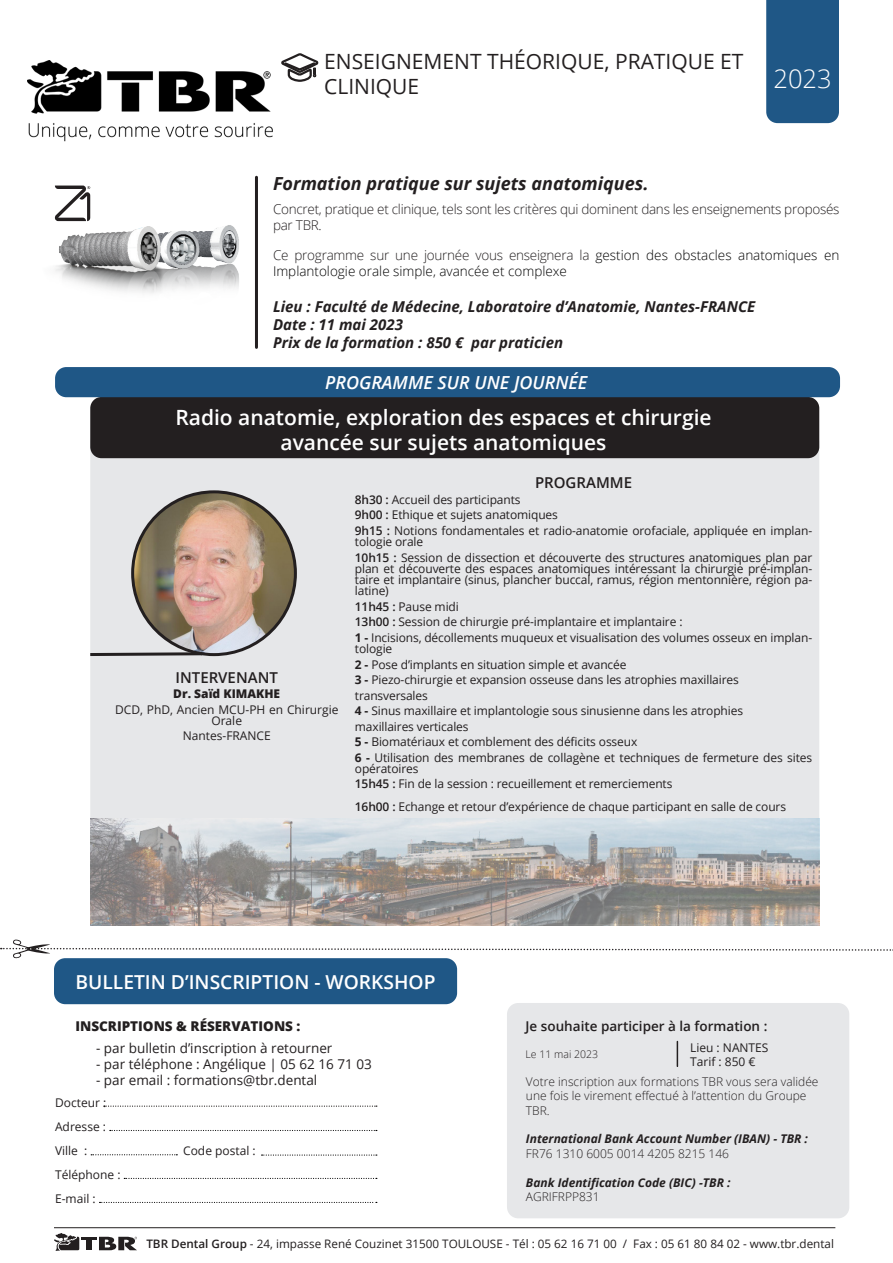
<style>
.page{position:relative;width:893px;height:1263px;background:#fff}
.page>*{position:absolute;margin:0;border:0;box-sizing:border-box;transform-origin:0 0}
.t1{font:300 25.5px "Open Sans";color:#fff}
.t2{font:600 21px/25.2px "Open Sans";color:#fff;text-align:center}
.t3{font:21px/25.2px "Open Sans";color:#231f20}
.t4{font:600 19.2px "Open Sans";color:#fff}
.t5{font:italic 700 18px "Open Sans";color:#231f20}
.t6{font:italic 600 18px "Open Sans";color:#fff}
.t7{font:italic 700 15px "Open Sans";color:#231f20}
.t8{font:600 15px "Open Sans";color:#231f20}
.t9{font:300 13.5px/16.5px "Open Sans";color:#000}
.t10{font:13.5px "Open Sans";color:#231f20}
.t11{font:300 13.5px/16.5px "Open Sans";letter-spacing:-.02em;color:#231f20}
.t12{font:600 13.5px "Open Sans";color:#231f20}
.t13{font:800 13.5px "Open Sans";color:#231f20}
.t14{font:12px/11.2px "Open Sans";letter-spacing:-.01em;color:#231f20}
.t15{font:300 12px/14.4px "Open Sans";color:#231f20}
.t16{font:italic 700 12px "Open Sans";color:#231f20}
.t17{font:800 12px "Open Sans";color:#231f20}
.t18{font:11.7px "Open Sans";color:#231f20}
.t19{font:300 10.5px "Open Sans";color:#231f20}
.s1{color:#231f20}
.s2{font-weight:600}
.s3{font-weight:700}
</style>
<div class="page">
<div style="left:90px;top:432px;width:729px;height:492px;background:#e6e7e9;border-radius:11px"></div>
<div style="left:766px;top:0;width:73px;height:123px;background:#1f5786"></div>
<hr style="left:54px;top:1227px;width:781px;height:1px;background:#231f20">
<svg style="left:110px;top:1130px;width:267px;height:1px"></svg>
<svg style="left:91px;top:1154px;width:86px;height:1px"></svg>
<svg style="left:124px;top:1178px;width:253px;height:1px"></svg>
<svg style="left:99px;top:1202px;width:278px;height:1px"></svg>
<svg style="left:104px;top:1105px;width:273px;height:2px"></svg>
<svg style="left:262px;top:1154px;width:115px;height:1px"></svg>
<svg style="left:1px;top:940px;width:892px;height:18px"></svg>
<div style="left:90px;top:397px;width:729px;height:61px;background:#231f20;border-radius:11px"></div>
<div style="left:55px;top:367px;width:785px;height:30px;background:#1f5786;border-radius:11px"></div>
<img style="left:133px;top:492px;width:162px;height:163px;border-radius:81px">
<div style="left:54px;top:958px;width:403px;height:46px;background:#1f5786;border-radius:11px"></div>
<svg style="left:54px;top:1233px;width:25px;height:18px"></svg>
<svg style="left:99px;top:1236px;width:38px;height:14px"></svg>
<hr style="left:81px;top:1237px;width:16px;height:3px;background:#231f20">
<div style="left:86px;top:1240px;width:6px;height:10px;background:#231f20"></div>
<hr style="left:255px;top:177px;width:3px;height:170px;background:#231f20">
<svg style="left:281px;top:53px;width:38px;height:29px"></svg>
<div style="left:507px;top:1003px;width:342px;height:215px;background:#e6e7e9;border-radius:11px"></div>
<svg style="left:677px;top:1041px;width:1px;height:25px"></svg>
<img style="left:54px;top:194px;width:185px;height:99px">
<svg style="left:90px;top:651px;width:115px;height:5px"></svg>
<svg style="left:55px;top:186px;width:35px;height:35px"></svg>
<img style="left:90px;top:819px;width:729px;height:107px">
<img style="left:28px;top:61px;width:245px;height:80px">
<p class="t3" style="left:324px;top:48px;width:421px">ENSEIGNEMENT THÉORIQUE, PRATIQUE ET<br>CLINIQUE</p>
<p class="t5" style="left:273px;top:170px;width:377px">Formation pratique sur sujets anatomiques.</p>
<p class="t1" style="left:773px;top:61px;width:60px">2023</p>
<p class="t11" style="left:273px;top:200px;width:568px">Concret, pratique et clinique, tels sont les critères qui dominent dans les enseignements proposés par TBR.</p>
<p class="t9" style="left:273px;top:246px;width:568px"><span class="s1">Ce programme sur une journée vous enseignera la</span> gestion des obstacles anatomiques en<br>Implantologie orale simple, avancée et complexe</p>
<p class="t7" style="left:273px;top:296px;width:484px">Lieu : Faculté de Médecine, Laboratoire d’Anatomie, Nantes-FRANCE</p>
<p class="t7" style="left:273px;top:314px;width:131px">Date : 11 mai 2023</p>
<p class="t7" style="left:273px;top:332px;width:292px">Prix de la formation : 850 € par praticien</p>
<p class="t6" style="left:325px;top:370px;width:264px">PROGRAMME SUR UNE JOURNÉE</p>
<p class="t2" style="left:175px;top:404px;width:538px">Radio anatomie, exploration des espaces et chirurgie avancée sur sujets anatomiques</p>
<p class="t8" style="left:535px;top:473px;width:99px">PROGRAMME</p>
<p class="t14" style="left:355px;top:493px;width:167px"><span class="s2">8h30 :</span> Accueil des participants</p>
<p class="t14" style="left:355px;top:509px;width:204px"><span class="s2">9h00 :</span> Ethique et sujets anatomiques</p>
<p class="t14" style="left:355px;top:524px;width:459px"><span class="s2">9h15 :</span> Notions fondamentales et radio-anatomie orofaciale, appliquée en implan&shy;tologie orale</p>
<p class="t14" style="left:355px;top:551px;width:459px;text-align:justify"><span class="s2">10h15 :</span> Session de dissection et découverte des structures anatomiques plan par plan et découverte des espaces anatomiques intéressant la chirurgie pré-implan&shy;taire et implantaire (sinus, plancher buccal, ramus, région mentonnière, région pa&shy;latine)</p>
<p class="t14" style="left:355px;top:600px;width:105px"><span class="s2">11h45 :</span> Pause midi</p>
<p class="t14" style="left:355px;top:616px;width:329px"><span class="s2">13h00 :</span> Session de chirurgie pré-implantaire et implantaire :</p>
<p class="t14" style="left:355px;top:631px;width:459px"><span class="s3">1 -</span> Incisions, décollements muqueux et visualisation des volumes osseux en implan&shy;tologie</p>
<p class="t14" style="left:355px;top:658px;width:273px"><span class="s3">2 -</span> Pose d’implants en situation simple et avancée</p>
<p class="t14" style="left:355px;top:674px;width:385px"><span class="s3">3 -</span> Piezo-chirurgie et expansion osseuse dans les atrophies maxillaires</p>
<p class="t14" style="left:355px;top:689px;width:74px">transversales</p>
<p class="t14" style="left:355px;top:705px;width:390px"><span class="s3">4 -</span> Sinus maxillaire et implantologie sous sinusienne dans les atrophies</p>
<p class="t14" style="left:355px;top:720px;width:115px">maxillaires verticales</p>
<p class="t14" style="left:355px;top:736px;width:284px"><span class="s3">5 -</span> Biomatériaux et comblement des déficits osseux</p>
<p class="t14" style="left:355px;top:751px;width:459px"><span class="s3">6 -</span> Utilisation des membranes de collagène et techniques de fermeture des sites opératoires</p>
<p class="t14" style="left:355px;top:778px;width:319px"><span class="s2">15h45 :</span> Fin de la session : recueillement et remerciements</p>
<p class="t14" style="left:355px;top:800px;width:433px"><span class="s2">16h00 :</span> Echange et retour d’expérience de chaque participant en salle de cours</p>
<p class="t8" style="left:176px;top:667px;width:104px">INTERVENANT</p>
<p class="t17" style="left:173px;top:685px;width:108px">Dr. Saïd KIMAKHE</p>
<p class="t14" style="left:115px;top:703px;width:225px;text-align:center">DCD, PhD, Ancien MCU-PH en Chirurgie<br>Orale</p>
<p class="t14" style="left:183px;top:730px;width:90px">Nantes-FRANCE</p>
<p class="t4" style="left:76px;top:968px;width:361px">BULLETIN D’INSCRIPTION - WORKSHOP</p>
<p class="t13" style="left:75px;top:1015px;width:227px">INSCRIPTIONS &amp; RÉSERVATIONS :</p>
<p class="t10" style="left:96px;top:1039px;width:238px">- par bulletin d’inscription à retourner</p>
<p class="t10" style="left:96px;top:1055px;width:277px">- par téléphone : Angélique | 05 62 16 71 03</p>
<p class="t10" style="left:96px;top:1071px;width:223px">- par email : formations@tbr.dental</p>
<p class="t14" style="left:55px;top:1097px;width:53px">Docteur :</p>
<p class="t14" style="left:55px;top:1121px;width:53px">Adresse :</p>
<p class="t14" style="left:55px;top:1145px;width:34px">Ville :</p>
<p class="t14" style="left:55px;top:1169px;width:67px">Téléphone :</p>
<p class="t14" style="left:55px;top:1193px;width:42px">E-mail :</p>
<p class="t14" style="left:183px;top:1145px;width:74px">Code postal :</p>
<p class="t12" style="left:526px;top:1017px;width:243px">Je souhaite participer à la formation :</p>
<p class="t19" style="left:526px;top:1047px;width:74px">Le 11 mai 2023</p>
<p class="t14" style="left:690px;top:1042px;width:80px">Lieu : NANTES</p>
<p class="t14" style="left:690px;top:1056px;width:67px">Tarif : 850 €</p>
<p class="t15" style="left:526px;top:1074px;width:294px">Votre inscription aux formations TBR vous sera validée une fois le virement effectué à l’attention du Groupe<br>TBR.</p>
<p class="t16" style="left:526px;top:1130px;width:284px">International Bank Account Number (IBAN) - TBR :</p>
<p class="t15" style="left:526px;top:1146px;width:205px">FR76 1310 6005 0014 4205 8215 146</p>
<p class="t16" style="left:526px;top:1174px;width:206px">Bank Identification Code (BIC) -TBR :</p>
<p class="t15" style="left:526px;top:1189px;width:75px">AGRIFRPP831</p>
<p class="t18" style="left:146px;top:1235px;width:689px"><span class="s2">TBR Dental Group</span> - 24, impasse René Couzinet 31500 TOULOUSE - Tél : 05 62 16 71 00 / Fax : 05 61 80 84 02 - www.tbr.dental</p>
</div>
